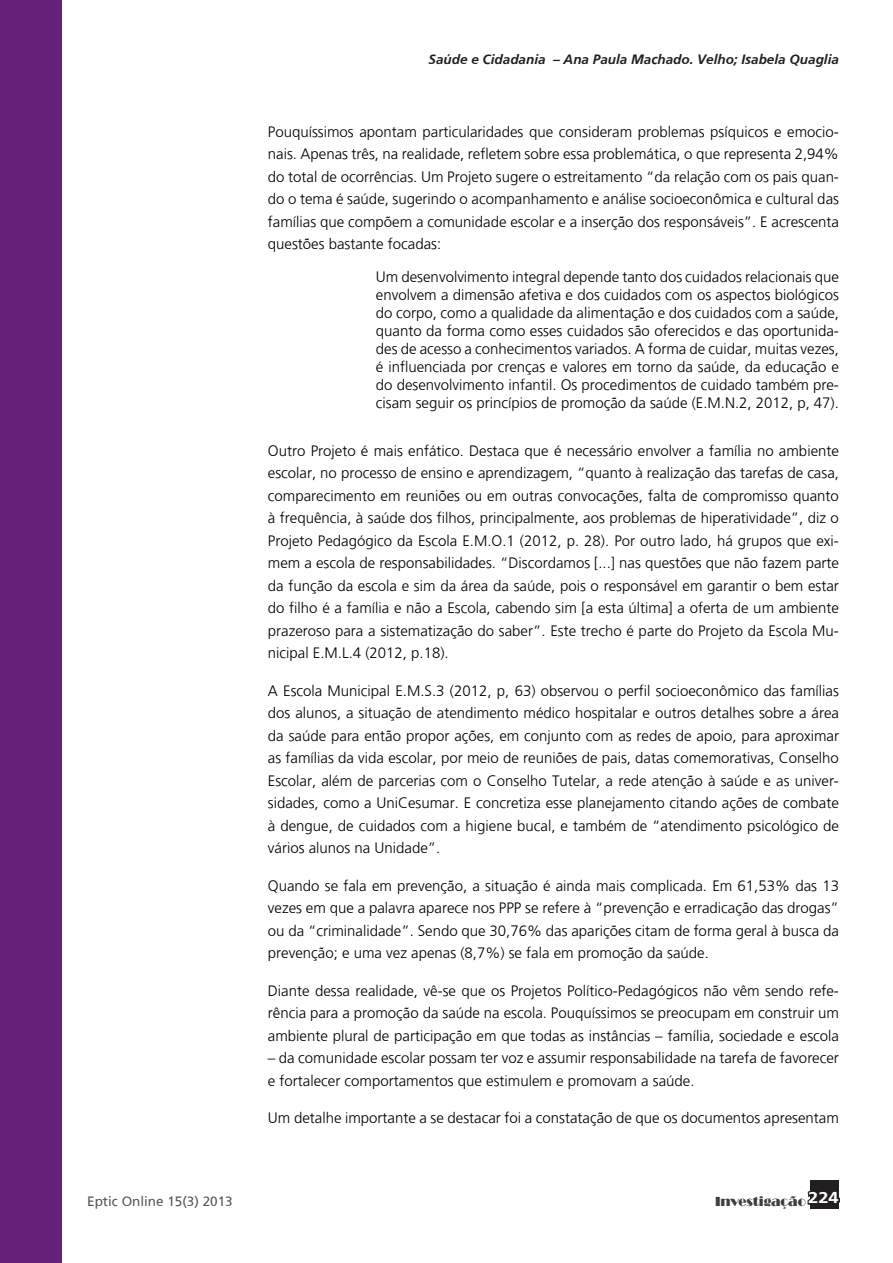
<style>
.page{position:relative;width:893px;height:1263px;background:#fff}
.page>*{position:absolute;margin:0;border:0;box-sizing:border-box;transform-origin:0 0}
.rev_artigo{font:300 15px/22.5px "Frutiger";color:#000;text-align:justify}
.rev_citaçao{font:300 15px/18px "Frutiger";color:#000;text-align:justify}
.t1{font:italic 700 13.5px "Frutiger";color:#231f20}
.t2{font:13.5px "Frutiger";color:#57585a}
.t3{font:13.5px "Broadway";color:#3e3e3f}
</style>
<div class="page">
<div style="left:811px;top:1180px;width:28px;height:29px;background:#231f20"></div>
<svg style="left:807px;top:1180px;width:33px;height:26px"></svg>
<div style="left:0;top:0;width:62px;height:1263px;background:#66217a"></div>
<p class="t1" style="left:429px;top:52px;width:412px">Saúde e Cidadania – Ana Paula Machado. Velho; Isabela Quaglia</p>
<p class="rev_artigo" style="left:268px;top:120px;width:573px">Pouquíssimos apontam particularidades que consideram problemas psíquicos e emocio&shy;nais. Apenas três, na realidade, refletem sobre essa problemática, o que representa 2,94% do total de ocorrências. Um Projeto sugere o estreitamento “da relação com os pais quan&shy;do o tema é saúde, sugerindo o acompanhamento e análise socioeconômica e cultural das famílias que compõem a comunidade escolar e a inserção dos responsáveis”. E acrescenta questões bastante focadas:</p>
<p class="rev_citaçao" style="left:376px;top:268px;width:465px">Um desenvolvimento integral depende tanto dos cuidados relacionais que envolvem a dimensão afetiva e dos cuidados com os aspectos biológicos do corpo, como a qualidade da alimentação e dos cuidados com a saúde, quanto da forma como esses cuidados são oferecidos e das oportunida&shy;des de acesso a conhecimentos variados. A forma de cuidar, muitas vezes, é influenciada por crenças e valores em torno da saúde, da educação e do desenvolvimento infantil. Os procedimentos de cuidado também pre&shy;cisam seguir os princípios de promoção da saúde (E.M.N.2, 2012, p, 47).</p>
<p class="rev_artigo" style="left:268px;top:439px;width:573px">Outro Projeto é mais enfático. Destaca que é necessário envolver a família no ambiente escolar, no processo de ensino e aprendizagem, “quanto à realização das tarefas de casa, comparecimento em reuniões ou em outras convocações, falta de compromisso quanto à frequência, à saúde dos filhos, principalmente, aos problemas de hiperatividade”, diz o Projeto Pedagógico da Escola E.M.O.1 (2012, p. 28). Por outro lado, há grupos que exi&shy;mem a escola de responsabilidades. “Discordamos [...] nas questões que não fazem parte da função da escola e sim da área da saúde, pois o responsável em garantir o bem estar do filho é a família e não a Escola, cabendo sim [a esta última] a oferta de um ambiente prazeroso para a sistematização do saber”. Este trecho é parte do Projeto da Escola Mu&shy;nicipal E.M.L.4 (2012, p.18).</p>
<p class="rev_artigo" style="left:268px;top:679px;width:573px">A Escola Municipal E.M.S.3 (2012, p, 63) observou o perfil socioeconômico das famílias dos alunos, a situação de atendimento médico hospitalar e outros detalhes sobre a área da saúde para então propor ações, em conjunto com as redes de apoio, para aproximar as famílias da vida escolar, por meio de reuniões de pais, datas comemorativas, Conselho Escolar, além de parcerias com o Conselho Tutelar, a rede atenção à saúde e as univer&shy;sidades, como a UniCesumar. E concretiza esse planejamento citando ações de combate à dengue, de cuidados com a higiene bucal, e também de “atendimento psicológico de vários alunos na Unidade”.</p>
<p class="rev_artigo" style="left:268px;top:874px;width:573px">Quando se fala em prevenção, a situação é ainda mais complicada. Em 61,53% das 13 vezes em que a palavra aparece nos PPP se refere à “prevenção e erradicação das drogas” ou da “criminalidade”. Sendo que 30,76% das aparições citam de forma geral à busca da prevenção; e uma vez apenas (8,7%) se fala em promoção da saúde.</p>
<p class="rev_artigo" style="left:268px;top:979px;width:573px">Diante dessa realidade, vê-se que os Projetos Político-Pedagógicos não vêm sendo refe&shy;rência para a promoção da saúde na escola. Pouquíssimos se preocupam em construir um ambiente plural de participação em que todas as instâncias – família, sociedade e escola</p>
<p class="rev_artigo" style="left:268px;top:1047px;width:573px">– da comunidade escolar possam ter voz e assumir responsabilidade na tarefa de favorecer e fortalecer comportamentos que estimulem e promovam a saúde.</p>
<p class="rev_artigo" style="left:268px;top:1107px;width:573px">Um detalhe importante a se destacar foi a constatação de que os documentos apresentam</p>
<p class="t2" style="left:87px;top:1193px;width:147px">Eptic Online 15(3) 2013</p>
<p class="t3" style="left:715px;top:1194px;width:125px">Investigação <sup>224</sup></p>
</div>
